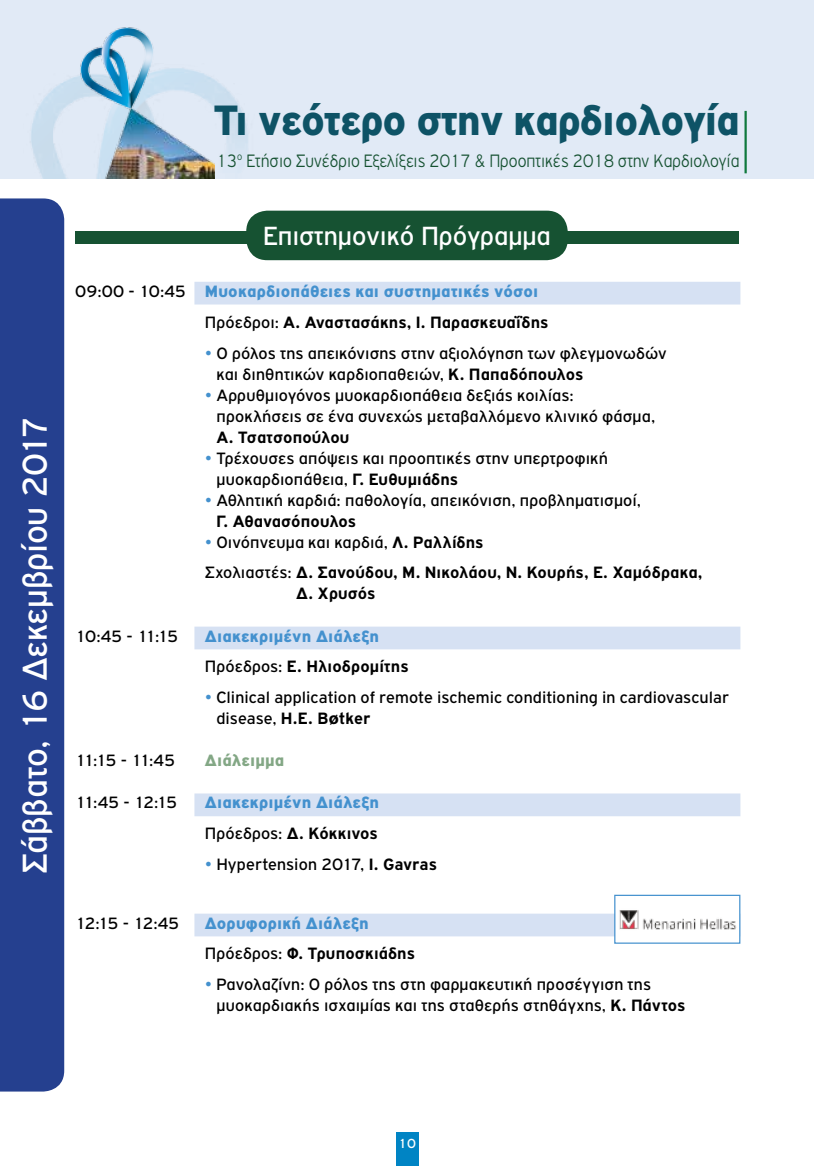
<style>
.page{position:relative;width:814px;height:1166px;background:#fff}
.page>*{position:absolute;margin:0;border:0;box-sizing:border-box;transform-origin:0 0}
.t1{font:900 45.15px "PF Highway Gothic";letter-spacing:-.02em;color:#0e5366}
.t2{font:36.75px "PF Highway Gothic";letter-spacing:-.01em;color:#fff}
.t3{font:28px "PF Highway Gothic";color:#fff}
.t4{font:300 19.07px "PF Highway Gothic";color:#165232;scale:.9 1}
.t5{font:17.5px/21px "PF Highway Gothic";letter-spacing:.01em;color:#000}
.t6{font:900 17.5px/31px "PF Highway Gothic";letter-spacing:.01em;color:#4491ce}
.t7{font:700 17.5px/31px "PF Highway Gothic";letter-spacing:.01em;color:#000}
.t8{font:900 17.5px "PF Highway Gothic";letter-spacing:.01em;color:#83a785}
.t9{font:14px "PF Highway Gothic";color:#fff}
.s1{font-weight:400;color:#000}
.s2{font-weight:700;color:#000}
.s3{color:#4491ce}
.s4{font-weight:700}
.s5{font-weight:400;color:#4491ce}
.s6{font-weight:400}
.s7{font-family:"Myriad Pro";font-weight:700}
</style>
<div class="page">
<div style="left:0;top:0;width:814px;height:179px;background:#e1eaf6"></div>
<hr style="left:744px;top:111px;width:2px;height:62px;background:#0f793d">
<img style="left:30px;top:68px;width:218px;height:111px">
<img style="left:78px;top:27px;width:92px;height:84px">
<img style="left:103px;top:104px;width:111px;height:75px">
<div style="left:396px;top:1132px;width:22px;height:34px;background:#0084c4"></div>
<div style="left:75px;top:231px;width:663px;height:12px;background:#165232"></div>
<div style="left:246px;top:211px;width:321px;height:49px;background:#165232;border-radius:21px"></div>
<div style="left:194px;top:282px;width:546px;height:22px;background:#d6e1f3"></div>
<div style="left:194px;top:626px;width:546px;height:23px;background:#d6e1f3"></div>
<div style="left:194px;top:793px;width:546px;height:23px;background:#d6e1f3"></div>
<div style="left:194px;top:913px;width:546px;height:23px;background:#d6e1f3"></div>
<div style="left:614px;top:895px;width:125px;height:48px;background:#fff"></div>
<img style="left:619px;top:910px;width:118px;height:20px">
<div style="left:614px;top:895px;width:126px;height:49px;border:1px solid #4491ce"></div>
<div style="left:0;top:198px;width:64px;height:893px;background:#25408f"></div>
<h2 class="t2" style="left:15px;top:874px;width:459px;rotate:-90deg">Σάββατο, 16 Δεκεμβρίου 2017</h2>
<h1 class="t1" style="left:213px;top:95px;width:528px">Τι νεότερο στην καρδιολογία</h1>
<p class="t4" style="left:216px;top:150px;width:582px">13<sup>ο</sup> Ετήσιο Συνέδριο Εξελίξεις 2017 &amp; Προοπτικές 2018 στην Καρδιολογία</p>
<h3 class="t3" style="left:263px;top:221px;width:289px">Επιστημονικό Πρόγραμμα</h3>
<p class="t6" style="left:205px;top:275px;width:345px;text-indent:-130px"><span class="s1">09:00 - 10:45</span> Μυοκαρδιοπάθειες και συστηματικές νόσοι<br><span class="s1">Πρόεδροι:</span> <span class="s2">Α. Αναστασάκης, Ι. Παρασκευαΐδης</span></p>
<p class="t5" style="left:216px;top:342px;width:452px;text-indent:-12px"><span class="s3">•</span> Ο ρόλος της απεικόνισης στην αξιολόγηση των φλεγμονωδών και διηθητικών καρδιοπαθειών, <span class="s4">Κ. Παπαδόπουλος</span></p>
<p class="t5" style="left:216px;top:384px;width:440px;text-indent:-12px"><span class="s3">•</span> Αρρυθμιογόνος μυοκαρδιοπάθεια δεξιάς κοιλίας: προκλήσεις σε ένα συνεχώς μεταβαλλόμενο κλινικό φάσμα,</p>
<p class="t7" style="left:216px;top:421px;width:134px">Α. Τσατσοπούλου</p>
<p class="t5" style="left:216px;top:447px;width:393px;text-indent:-12px"><span class="s3">•</span> Τρέχουσες απόψεις και προοπτικές στην υπερτροφική μυοκαρδιοπάθεια, <span class="s4">Γ. Ευθυμιάδης</span></p>
<p class="t5" style="left:216px;top:489px;width:426px;text-indent:-12px"><span class="s3">•</span> Αθλητική καρδιά: παθολογία, απεικόνιση, προβληματισμοί,<br><span class="s4">Γ. Αθανασόπουλος</span></p>
<p class="t7" style="left:205px;top:526px;width:499px"><span class="s5">•</span> <span class="s6">Οινόπνευμα και καρδιά,</span> Λ. Ραλλίδης<br><span class="s6">Σχολιαστές:</span> Δ. Σανούδου, M. Νικολάου, Ν. Κουρής, Ε. Χαμόδρακα,</p>
<p class="t7" style="left:296px;top:578px;width:81px">Δ. Χρυσός</p>
<p class="t5" style="left:75px;top:625px;width:104px">10:45 - 11:15</p>
<p class="t6" style="left:205px;top:620px;width:205px">Διακεκριμένη Διάλεξη<br><span class="s1">Πρόεδρος:</span> <span class="s2">E. Ηλιοδρομίτης</span></p>
<p class="t5" style="left:216px;top:687px;width:513px;text-indent:-12px"><span class="s3">•</span> Clinical application of remote ischemic conditioning in cardiovascular disease, <span class="s4">H.E. B</span><span class="s7">ø</span><span class="s4">tker</span></p>
<p class="t5" style="left:75px;top:750px;width:101px">11:15 - 11:45</p>
<p class="t8" style="left:205px;top:751px;width:81px">Διάλειμμα</p>
<p class="t5" style="left:75px;top:792px;width:103px">11:45 - 12:15</p>
<p class="t6" style="left:205px;top:787px;width:175px">Διακεκριμένη Διάλεξη<br><span class="s1">Πρόεδρος:</span> <span class="s2">Δ. Κόκκινος</span></p>
<p class="t5" style="left:205px;top:854px;width:234px"><span class="s3">•</span> Hypertension 2017, <span class="s4">I. Gavras</span></p>
<p class="t5" style="left:75px;top:912px;width:105px">12:15 - 12:45</p>
<p class="t6" style="left:205px;top:907px;width:212px">Δορυφορική Διάλεξη<br><span class="s1">Πρόεδρος:</span> <span class="s2">Φ. Τρυποσκιάδης</span></p>
<p class="t5" style="left:216px;top:974px;width:470px;text-indent:-12px"><span class="s3">•</span> Ρανολαζίνη: Ο ρόλος της στη φαρμακευτική προσέγγιση της μυοκαρδιακής ισχαιμίας και της σταθερής στηθάγχης, <span class="s4">Κ. Πάντος</span></p>
<p class="t9" style="left:398px;top:1136px;width:19px">10</p>
</div>
